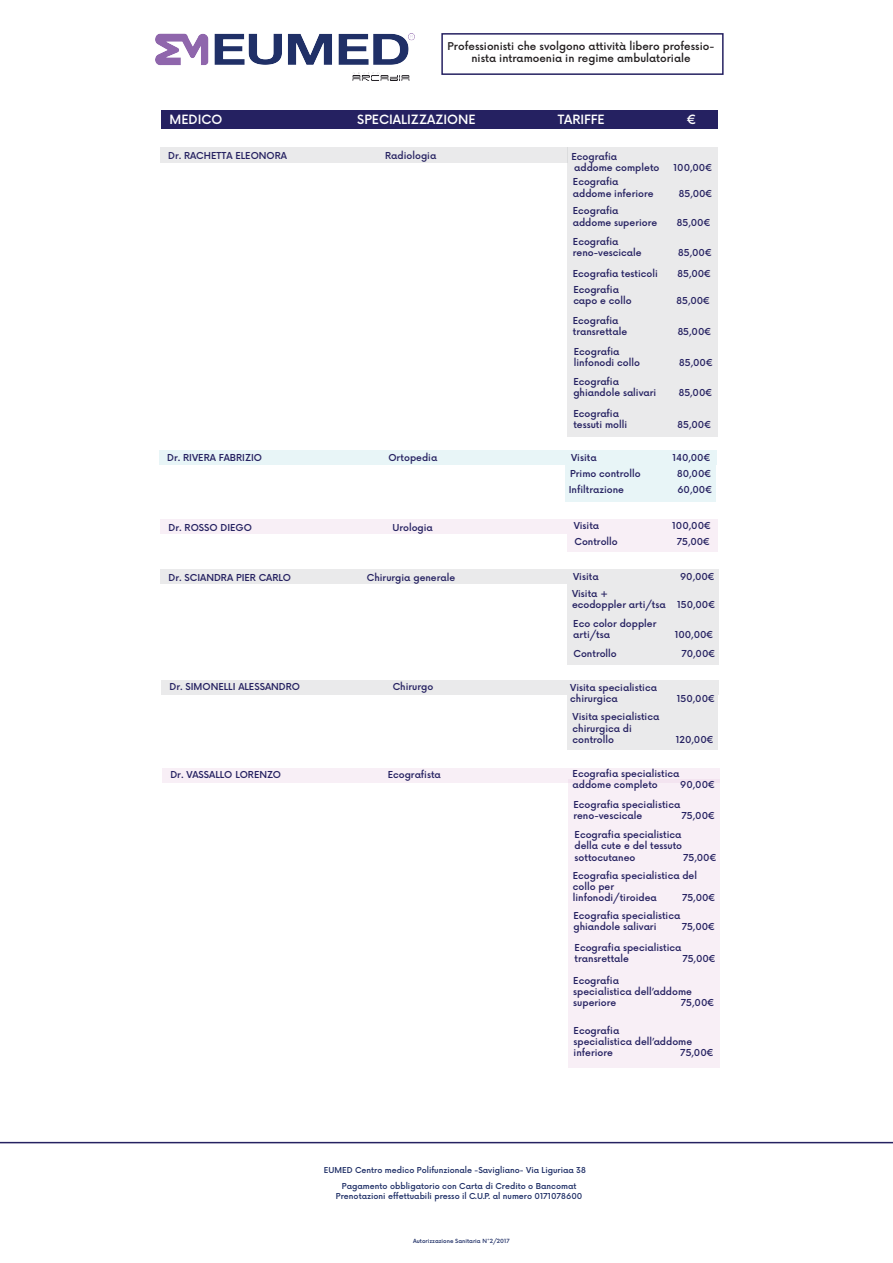
<style>
.page{position:relative;width:893px;height:1263px;background:#fff}
.page>*{position:absolute;margin:0;border:0;box-sizing:border-box;transform-origin:0 0}
.t1{font:500 12.45px "Now";color:#fff}
.t2{font:500 10.5px/12.6px "Now";color:#231f20;text-align:center}
.t3{font:500 9.3px/11.2px "Now";color:#252161}
.t4{font:500 7.95px/9.6px "Now";color:#203067;text-align:center}
.t5{font:500 5.55px "Now";color:#203067}
</style>
<div class="page">
<div style="left:161px;top:110px;width:557px;height:19px;background:#252161"></div>
<div style="left:567px;top:174px;width:151px;height:263px;background:#eaeaeb"></div>
<div style="left:567px;top:584px;width:151px;height:80px;background:#eaeaeb"></div>
<div style="left:566px;top:465px;width:150px;height:37px;background:#e8f5f7"></div>
<div style="left:567px;top:534px;width:151px;height:18px;background:#f8eff6"></div>
<div style="left:161px;top:519px;width:557px;height:15px;background:#f8eff6"></div>
<div style="left:160px;top:569px;width:558px;height:15px;background:#eaeaeb"></div>
<div style="left:159px;top:451px;width:557px;height:14px;background:#e8f5f7"></div>
<div style="left:161px;top:680px;width:557px;height:15px;background:#eaeaeb"></div>
<div style="left:568px;top:695px;width:150px;height:54px;background:#eaeaeb"></div>
<div style="left:162px;top:768px;width:557px;height:14px;background:#f8eff6"></div>
<div style="left:568px;top:779px;width:151px;height:289px;background:#f8eff6"></div>
<div style="left:160px;top:147px;width:407px;height:16px;background:#eaeaeb"></div>
<div style="left:567px;top:147px;width:151px;height:27px;background:#eaeaeb"></div>
<img style="left:155px;top:34px;width:259px;height:46px">
<div style="left:441px;top:33px;width:283px;height:42px;border:2px solid #252161"></div>
<hr style="left:0;top:1142px;width:893px;height:1px;background:#252161">
<p class="t2" style="left:448px;top:39px;width:268px">Professionisti che svolgono attività libero professio&shy;nista intramoenia in regime ambulatoriale</p>
<h1 class="t1" style="left:169px;top:109px;width:55px">MEDICO</h1>
<h1 class="t1" style="left:357px;top:109px;width:120px">SPECIALIZZAZIONE</h1>
<h1 class="t1" style="left:558px;top:109px;width:48px">TARIFFE</h1>
<h1 class="t1" style="left:687px;top:109px;width:11px">€</h1>
<p class="t3" style="left:168px;top:150px;width:120px">Dr. RACHETTA ELEONORA</p>
<p class="t3" style="left:385px;top:150px;width:53px">Radiologia</p>
<p class="t3" style="left:574px;top:150px;width:87px;text-indent:-3px">Ecografia<br>addome completo</p>
<p class="t3" style="left:673px;top:161px;width:41px">100,00€</p>
<p class="t3" style="left:573px;top:176px;width:82px">Ecografia addome inferiore</p>
<p class="t3" style="left:573px;top:205px;width:86px">Ecografia addome superiore</p>
<p class="t3" style="left:573px;top:235px;width:70px">Ecografia reno-vescicale</p>
<p class="t3" style="left:679px;top:187px;width:35px">85,00€</p>
<p class="t3" style="left:677px;top:216px;width:35px">85,00€</p>
<p class="t3" style="left:678px;top:246px;width:35px">85,00€</p>
<p class="t3" style="left:573px;top:268px;width:87px">Ecografia testicoli</p>
<p class="t3" style="left:677px;top:268px;width:35px">85,00€</p>
<p class="t3" style="left:573px;top:283px;width:60px">Ecografia capo e collo</p>
<p class="t3" style="left:676px;top:294px;width:35px">85,00€</p>
<p class="t3" style="left:573px;top:314px;width:56px">Ecografia transrettale</p>
<p class="t3" style="left:678px;top:325px;width:35px">85,00€</p>
<p class="t3" style="left:574px;top:346px;width:68px">Ecografia linfonodi collo</p>
<p class="t3" style="left:679px;top:357px;width:35px">85,00€</p>
<p class="t3" style="left:573px;top:375px;width:84px">Ecografia ghiandole salivari</p>
<p class="t3" style="left:679px;top:386px;width:35px">85,00€</p>
<p class="t3" style="left:573px;top:407px;width:55px">Ecografia tessuti molli</p>
<p class="t3" style="left:678px;top:418px;width:35px">85,00€</p>
<p class="t3" style="left:167px;top:452px;width:96px">Dr. RIVERA FABRIZIO</p>
<p class="t3" style="left:388px;top:452px;width:50px">Ortopedia</p>
<p class="t3" style="left:571px;top:451px;width:27px">Visita</p>
<p class="t3" style="left:672px;top:451px;width:40px">140,00€</p>
<p class="t3" style="left:570px;top:468px;width:72px">Primo controllo</p>
<p class="t3" style="left:677px;top:468px;width:36px">80,00€</p>
<p class="t3" style="left:569px;top:483px;width:57px">Infiltrazione</p>
<p class="t3" style="left:677px;top:483px;width:37px">60,00€</p>
<p class="t3" style="left:169px;top:521px;width:85px">Dr. ROSSO DIEGO</p>
<p class="t3" style="left:392px;top:521px;width:42px">Urologia</p>
<p class="t3" style="left:574px;top:520px;width:27px">Visita</p>
<p class="t3" style="left:672px;top:520px;width:41px">100,00€</p>
<p class="t3" style="left:574px;top:536px;width:45px">Controllo</p>
<p class="t3" style="left:677px;top:536px;width:35px">75,00€</p>
<p class="t3" style="left:168px;top:571px;width:124px">Dr. SCIANDRA PIER CARLO</p>
<p class="t3" style="left:367px;top:571px;width:90px">Chirurgia generale</p>
<p class="t3" style="left:573px;top:570px;width:27px">Visita</p>
<p class="t3" style="left:680px;top:570px;width:37px">90,00€</p>
<p class="t3" style="left:572px;top:587px;width:145px">Visita +<br>ecodoppler arti/tsa 150,00€</p>
<p class="t3" style="left:573px;top:617px;width:85px">Eco color doppler arti/tsa</p>
<p class="t3" style="left:675px;top:628px;width:41px">100,00€</p>
<p class="t3" style="left:573px;top:647px;width:45px">Controllo</p>
<p class="t3" style="left:681px;top:647px;width:36px">70,00€</p>
<p class="t3" style="left:169px;top:681px;width:132px">Dr. SIMONELLI ALESSANDRO</p>
<p class="t3" style="left:393px;top:681px;width:42px">Chirurgo</p>
<p class="t3" style="left:570px;top:681px;width:88px">Visita specialistica chirurgica</p>
<p class="t3" style="left:573px;top:711px;width:88px">Visita specialistica chirurgica di controllo</p>
<p class="t3" style="left:677px;top:693px;width:40px">150,00€</p>
<p class="t3" style="left:676px;top:733px;width:40px">120,00€</p>
<p class="t3" style="left:170px;top:768px;width:112px">Dr. VASSALLO LORENZO</p>
<p class="t3" style="left:388px;top:768px;width:55px">Ecografista</p>
<p class="t3" style="left:573px;top:767px;width:108px">Ecografia specialistica addome completo</p>
<p class="t3" style="left:573px;top:774px;width:143px;line-height:19.6px;text-indent:107px">90,00€<br>Ecografia specialistica</p>
<p class="t3" style="left:573px;top:810px;width:70px">reno-vescicale</p>
<p class="t3" style="left:681px;top:810px;width:35px">75,00€</p>
<p class="t3" style="left:575px;top:828px;width:109px;text-align:justify">Ecografia specialistica della cute e del tessuto sottocutaneo</p>
<p class="t3" style="left:573px;top:847px;width:146px;line-height:18.1px;text-indent:110px">75,00€<br>Ecografia specialistica del</p>
<p class="t3" style="left:573px;top:880px;width:85px">collo per linfonodi/tiroidea</p>
<p class="t3" style="left:682px;top:892px;width:35px">75,00€</p>
<p class="t3" style="left:573px;top:909px;width:108px">Ecografia specialistica ghiandole salivari</p>
<p class="t3" style="left:682px;top:921px;width:35px">75,00€</p>
<p class="t3" style="left:575px;top:941px;width:108px">Ecografia specialistica transrettale</p>
<p class="t3" style="left:682px;top:953px;width:35px">75,00€</p>
<p class="t3" style="left:573px;top:974px;width:120px">Ecografia<br>specialistica dell’addome superiore</p>
<p class="t3" style="left:681px;top:997px;width:35px">75,00€</p>
<p class="t3" style="left:574px;top:1024px;width:120px">Ecografia<br>specialistica dell’addome inferiore</p>
<p class="t3" style="left:680px;top:1047px;width:35px">75,00€</p>
<p class="t4" style="left:324px;top:1165px;width:264px">EUMED Centro medico Polifunzionale -Savigliano- Via Liguriaa 38</p>
<p class="t4" style="left:336px;top:1181px;width:248px">Pagamento obbligatorio con Carta di Credito o Bancomat<br>Prenotazioni effettuabili presso il C.U.P. al numero 0171078600</p>
<p class="t5" style="left:413px;top:1236px;width:98px">Autorizzazione Sanitaria N°2/2017</p>
</div>
